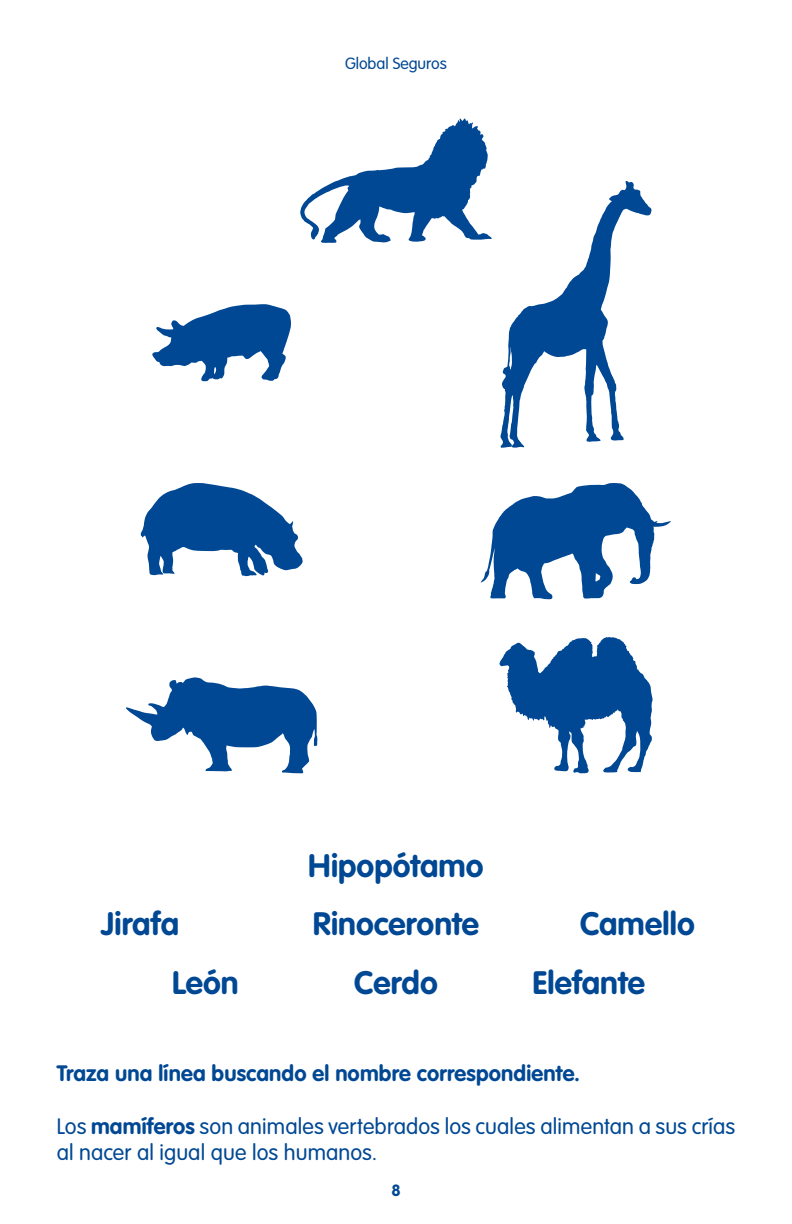
<style>
.page{position:relative;width:792px;height:1224px;background:#fff}
.page>*{position:absolute;margin:0;border:0;box-sizing:border-box;transform-origin:0 0}
.t1{font:700 32px "VAG Rounded Std";letter-spacing:.005em;color:#004894}
.t2{font:300 22px/26.4px "VAG Rounded Std";letter-spacing:.005em;color:#004894}
.t3{font:700 22px "VAG Rounded Std";letter-spacing:.005em;color:#004894}
.t4{font:300 16px "VAG Rounded Std";color:#004894}
.t5{font:700 16px "VAG Rounded Std";color:#004894}
.s1{font-weight:700}
</style>
<div class="page">
<svg style="left:499px;top:637px;width:154px;height:137px"></svg>
<svg style="left:481px;top:483px;width:190px;height:116px"></svg>
<svg style="left:500px;top:181px;width:152px;height:267px"></svg>
<svg style="left:141px;top:483px;width:162px;height:93px"></svg>
<svg style="left:300px;top:118px;width:192px;height:125px"></svg>
<svg style="left:126px;top:677px;width:191px;height:96px"></svg>
<svg style="left:152px;top:304px;width:139px;height:77px"></svg>
<p class="t4" style="left:345px;top:54px;width:103px">Global Seguros</p>
<h1 class="t1" style="left:308px;top:847px;width:177px">Hipopótamo</h1>
<h1 class="t1" style="left:101px;top:905px;width:79px">Jirafa</h1>
<h1 class="t1" style="left:313px;top:905px;width:168px">Rinoceronte</h1>
<h1 class="t1" style="left:580px;top:905px;width:116px">Camello</h1>
<h1 class="t1" style="left:172px;top:964px;width:68px">León</h1>
<h1 class="t1" style="left:532px;top:964px;width:114px">Elefante</h1>
<h1 class="t1" style="left:354px;top:964px;width:85px">Cerdo</h1>
<p class="t3" style="left:57px;top:1060px;width:525px">Traza una línea buscando el nombre correspondiente.</p>
<p class="t2" style="left:57px;top:1114px;width:680px">Los <span class="s1">mamíferos</span> son animales vertebrados los cuales alimentan a sus crías al nacer al igual que los humanos.</p>
<p class="t5" style="left:391px;top:1181px;width:11px">8</p>
</div>
